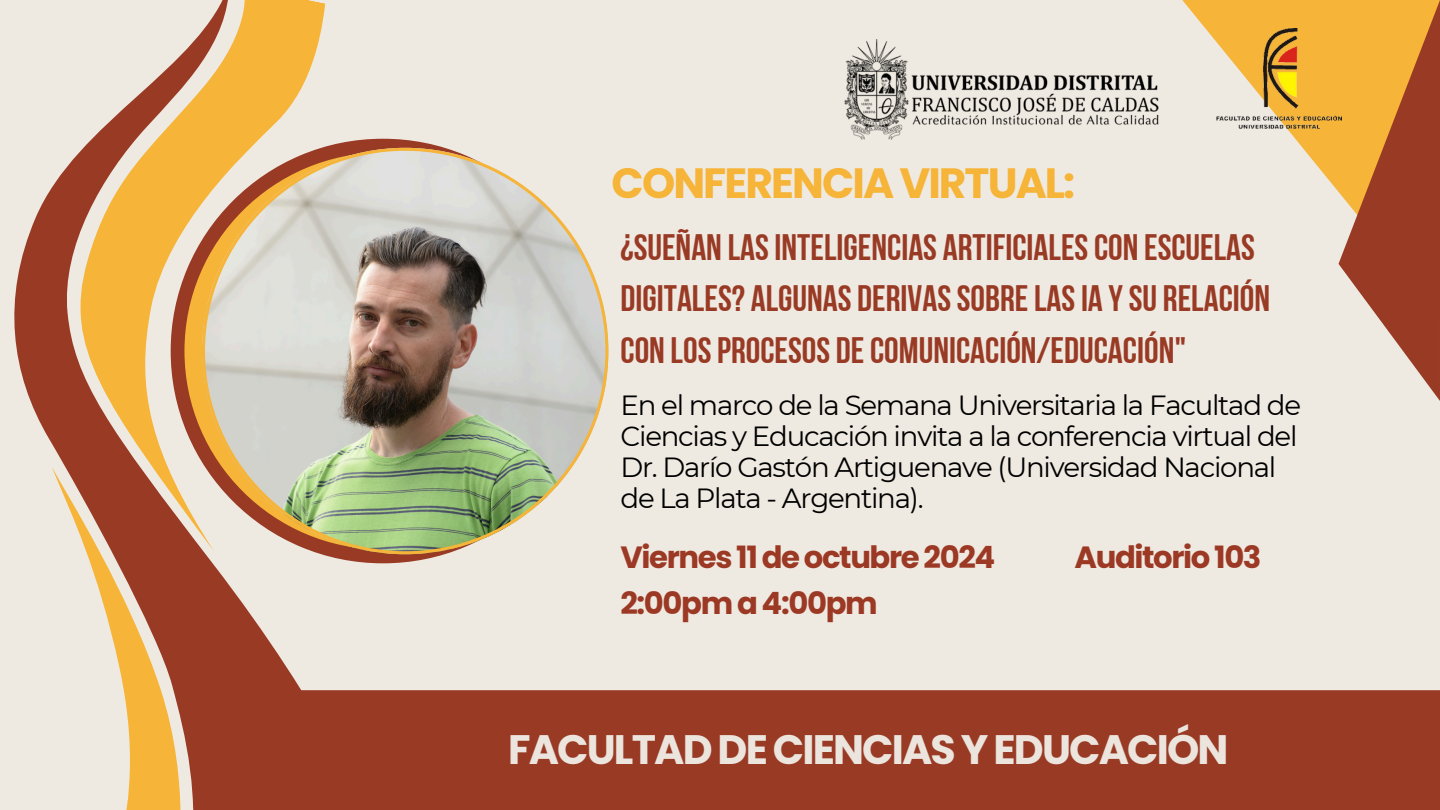
<style>
.page{position:relative;width:1440px;height:810px;background:#efeae1}
.page>*{position:absolute;margin:0;border:0;box-sizing:border-box;transform-origin:0 0}
.t1{font:700 42.3px "Poppins";letter-spacing:-.045em;color:#f6b438}
.t2{font:700 41.2px "Poppins";letter-spacing:-.045em;color:#ece5de}
.t3{font:36.8px/51.5px "Bebas Neue Cyrillic";color:#993a25}
.t4{font:700 30.7px "Poppins";letter-spacing:-.045em;color:#9c3925}
.t5{font:27.7px/31.1px "Montserrat";letter-spacing:-.045em;color:#000}
</style>
<div class="page">
<svg style="left:14px;top:138px;width:379px;height:552px"></svg>
<svg style="left:30px;top:0;width:303px;height:467px"></svg>
<svg style="left:14px;top:467px;width:237px;height:343px"></svg>
<svg style="left:171px;top:139px;width:274px;height:424px"></svg>
<div style="left:187px;top:690px;width:1253px;height:120px;background:#993a25"></div>
<img style="left:202px;top:148px;width:406px;height:406px">
<img style="left:844px;top:39px;width:315px;height:100px">
<svg style="left:1182px;top:0;width:157px;height:265px"></svg>
<svg style="left:1339px;top:0;width:101px;height:401px"></svg>
<img style="left:1216px;top:28px;width:126px;height:101px">
<h3 class="t1" style="left:612px;top:154px;width:465px">CONFERENCIA VIRTUAL:</h3>
<p class="t3" style="left:620px;top:225px;width:651px">¿SUEÑAN LASINTELIGENCIAS ARTIFICIALES CON ESCUELAS<br>DIGITALES? ALGUNAS DERIVASSOBRELAS IA Y SU RELACIÓN<br>CON LOSPROCESOS DECOMUNICACIÓN/EDUCACIÓN"</p>
<p class="t5" style="left:620px;top:389px;width:682px">En el marco de la Semana Universitaria la Facultad de Ciencias y Educación invita a la conferencia virtual del Dr. Darío Gastón Artiguenave (Universidad Nacional de La Plata - Argentina).</p>
<h1 class="t4" style="left:620px;top:536px;width:376px">Viernes 11 de octubre 2024</h1>
<h2 class="t4" style="left:620px;top:582px;width:259px">2:00pm a 4:00pm</h2>
<p class="t4" style="left:1074px;top:536px;width:189px">Auditorio 103</p>
<p class="t2" style="left:508px;top:721px;width:722px">FACULTAD DE CIENCIAS Y EDUCACIÓN</p>
</div>
